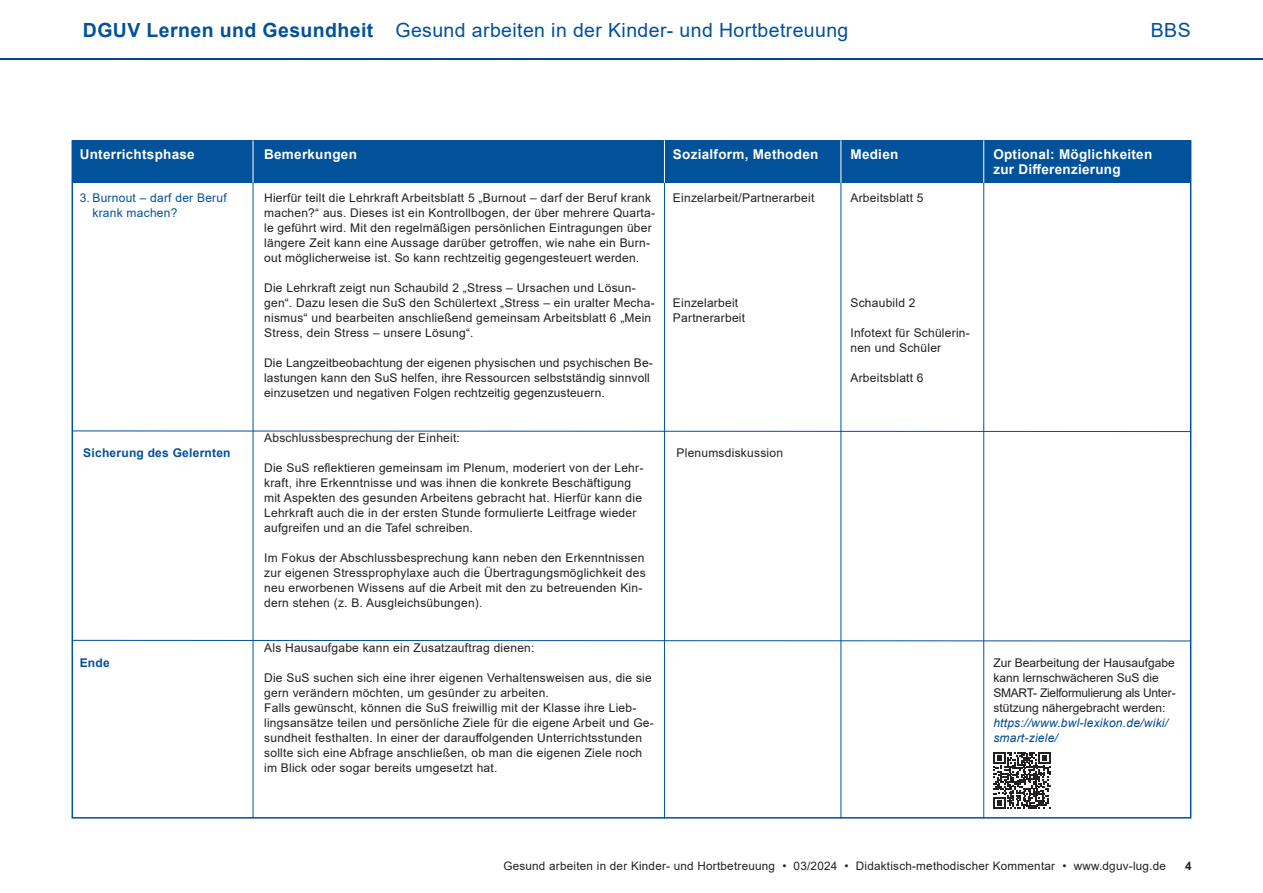
<style>
.page{position:relative;width:1263px;height:893px;background:#fff}
.page>*{position:absolute;margin:0;border:0;box-sizing:border-box;transform-origin:0 0}
.t1{font:19.5px "Arial";letter-spacing:.02em;color:#01519b}
.Fliesstext{font:700 13.5px/15px "Arial";letter-spacing:.02em;color:#fff}
.Fliesstext-2{font:12px/15px "Arial";letter-spacing:.02em;color:#231f20}
.Fliesstext-3{font:12px/15px "Arial";color:#231f20}
.Fliesstext_Aufzaehlung{font:12px/15px "Arial";letter-spacing:.02em;color:#01519b}
.Fliesstext-4{font:700 12px "Arial";letter-spacing:.02em;color:#01519b}
.t2{font:11.7px "Arial";letter-spacing:.02em;color:#231f20}
.t3{font:700 11.7px "Arial";color:#231f20}
.s1{font-weight:700}
.s2{font-style:italic;color:#004994}
</style>
<div class="page">
<hr style="left:0;top:58px;width:1263px;height:2px;background:#004994">
<div style="left:72px;top:140px;width:1119px;height:43px;background:#01519b"></div>
<hr style="left:253px;top:140px;width:1px;height:43px;background:#fff">
<hr style="left:253px;top:183px;width:1px;height:636px;background:#01519b">
<hr style="left:840px;top:140px;width:1px;height:43px;background:#fff">
<hr style="left:983px;top:140px;width:1px;height:43px;background:#fff">
<hr style="left:840px;top:183px;width:1px;height:636px;background:#01519b">
<hr style="left:983px;top:183px;width:1px;height:636px;background:#01519b">
<svg style="left:993px;top:752px;width:57px;height:57px"></svg>
<hr style="left:664px;top:140px;width:1px;height:43px;background:#fff">
<hr style="left:664px;top:183px;width:1px;height:636px;background:#01519b">
<svg style="left:72px;top:430px;width:1119px;height:2px;background:#7ea6cc"></svg>
<svg style="left:72px;top:640px;width:1119px;height:2px"></svg>
<h1 class="t1" style="left:83px;top:16px;width:767px"><span class="s1">DGUV Lernen und Gesundheit</span> Gesund arbeiten in der Kinder- und Hortbetreuung</h1>
<h1 class="t1" style="left:1151px;top:16px;width:41px">BBS</h1>
<p class="Fliesstext" style="left:80px;top:147px;width:117px">Unterrichtsphase</p>
<p class="Fliesstext" style="left:264px;top:147px;width:94px">Bemerkungen</p>
<p class="Fliesstext" style="left:850px;top:147px;width:49px">Medien</p>
<p class="Fliesstext" style="left:993px;top:147px;width:160px">Optional: Möglichkeiten zur Differenzierung</p>
<p class="Fliesstext" style="left:673px;top:147px;width:147px">Sozialform, Methoden</p>
<p class="Fliesstext_Aufzaehlung" style="left:92px;top:190px;width:136px;text-indent:-13px">3. Burnout – darf der Beruf krank machen?</p>
<p class="Fliesstext-4" style="left:83px;top:445px;width:149px">Sicherung des Gelernten</p>
<p class="Fliesstext-4" style="left:80px;top:655px;width:32px">Ende</p>
<p class="Fliesstext-2" style="left:264px;top:190px;width:392px">Hierfür teilt die Lehrkraft Arbeitsblatt 5 „Burnout – darf der Beruf krank machen?“ aus. Dieses ist ein Kontrollbogen, der über mehrere Quarta&shy;le geführt wird. Mit den regelmäßigen persönlichen Eintragungen über längere Zeit kann eine Aussage darüber getroffen, wie nahe ein Burn&shy;out möglicherweise ist. So kann rechtzeitig gegengesteuert werden.</p>
<p class="Fliesstext-2" style="left:264px;top:280px;width:392px">Die Lehrkraft zeigt nun Schaubild 2 „Stress – Ursachen und Lösun&shy;gen“. Dazu lesen die SuS den Schülertext „Stress – ein uralter Mecha&shy;nismus“ und bearbeiten anschließend gemeinsam Arbeitsblatt 6 „Mein Stress, dein Stress – unsere Lösung“.</p>
<p class="Fliesstext-2" style="left:264px;top:355px;width:390px">Die Langzeitbeobachtung der eigenen physischen und psychischen Be&shy;lastungen kann den SuS helfen, ihre Ressourcen selbstständig sinnvoll einzusetzen und negativen Folgen rechtzeitig gegenzusteuern.</p>
<p class="Fliesstext-2" style="left:264px;top:430px;width:197px">Abschlussbesprechung der Einheit:</p>
<p class="Fliesstext-2" style="left:264px;top:460px;width:381px">Die SuS reflektieren gemeinsam im Plenum, moderiert von der Lehr&shy;kraft, ihre Erkenntnisse und was ihnen die konkrete Beschäftigung mit Aspekten des gesunden Arbeitens gebracht hat. Hierfür kann die Lehrkraft auch die in der ersten Stunde formulierte Leitfrage wieder aufgreifen und an die Tafel schreiben.</p>
<p class="Fliesstext-2" style="left:264px;top:550px;width:383px">Im Fokus der Abschlussbesprechung kann neben den Erkenntnissen zur eigenen Stressprophylaxe auch die Übertragungsmöglichkeit des neu erworbenen Wissens auf die Arbeit mit den zu betreuenden Kin&shy;dern stehen (z. B. Ausgleichsübungen).</p>
<p class="Fliesstext-2" style="left:264px;top:640px;width:272px">Als Hausaufgabe kann ein Zusatzauftrag dienen:</p>
<p class="Fliesstext-2" style="left:264px;top:670px;width:389px">Die SuS suchen sich eine ihrer eigenen Verhaltensweisen aus, die sie gern verändern möchten, um gesünder zu arbeiten.</p>
<p class="Fliesstext-2" style="left:264px;top:700px;width:391px">Falls gewünscht, können die SuS freiwillig mit der Klasse ihre Lieb&shy;lingsansätze teilen und persönliche Ziele für die eigene Arbeit und Ge&shy;sundheit festhalten. In einer der darauffolgenden Unterrichtsstunden sollte sich eine Abfrage anschließen, ob man die eigenen Ziele noch im Blick oder sogar bereits umgesetzt hat.</p>
<p class="Fliesstext-2" style="left:673px;top:190px;width:143px">Einzelarbeit/Partnerarbeit</p>
<p class="Fliesstext-2" style="left:673px;top:295px;width:67px">Einzelarbeit</p>
<p class="Fliesstext-2" style="left:673px;top:310px;width:74px">Partnerarbeit</p>
<p class="Fliesstext-2" style="left:676px;top:445px;width:108px">Plenumsdiskussion</p>
<p class="Fliesstext-2" style="left:850px;top:190px;width:75px">Arbeitsblatt 5</p>
<p class="Fliesstext-2" style="left:850px;top:295px;width:67px">Schaubild 2</p>
<p class="Fliesstext-2" style="left:850px;top:325px;width:121px">Infotext für Schülerin&shy;nen und Schüler</p>
<p class="Fliesstext-2" style="left:850px;top:370px;width:75px">Arbeitsblatt 6</p>
<p class="Fliesstext-3" style="left:993px;top:655px;width:184px">Zur Bearbeitung der Hausaufgabe kann lernschwächeren SuS die<br>SMART- Zielformulierung als Unter&shy;stützung nähergebracht werden: <span class="s2">https://www.bwl-lexikon.de/wiki/ smart-ziele/</span></p>
<p class="t2" style="left:503px;top:857px;width:664px">Gesund arbeiten in der Kinder- und Hortbetreuung • 03/2024 • Didaktisch-methodischer Kommentar • www.dguv-lug.de</p>
<p class="t3" style="left:1185px;top:857px;width:8px">4</p>
</div>
